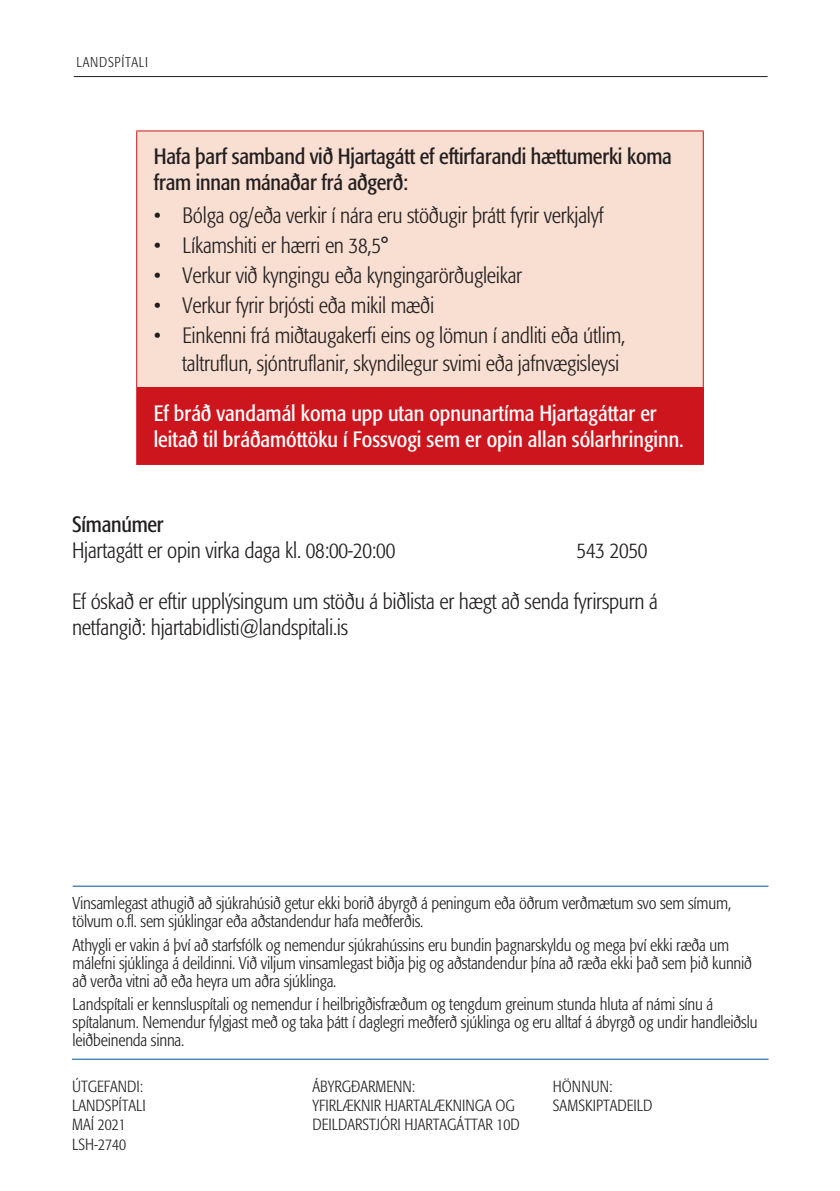
<style>
.page{position:relative;width:840px;height:1191px;background:#fff}
.page>*{position:absolute;margin:0;border:0;box-sizing:border-box;transform-origin:0 0}
.Meginmál_formata_lig{font:300 condensed 22px/27.2px "Formata";letter-spacing:-.01em;color:#231f20;text-align:right}
.meginmál_formata_lig{font:condensed 22px/26.4px "Formata";color:#fff}
.Meginmál_formata_lig-2{font:condensed 22px/26px "Formata";letter-spacing:-.01em;color:#231f20}
.MILLI_FYRIRSAGNIR{font:condensed 22px "Formata";letter-spacing:-.01em;color:#231f20}
.t1{font:300 condensed 17px/18px "Formata";letter-spacing:-.01em;color:#231f20}
.Kreditlisti{font:300 condensed 16px/19.2px "Formata";color:#231f20}
.t2{font:300 condensed 14px "Formata";letter-spacing:.05em;color:#231f20}
</style>
<div class="page">
<hr style="left:74px;top:76px;width:693px;height:1px;background:#231f20">
<div style="left:137px;top:131px;width:565px;height:256px;background:#f9dfd2"></div>
<div style="left:137px;top:387px;width:565px;height:77px;background:#cd151d"></div>
<hr style="left:136px;top:130px;width:567px;height:1px;background:#cd151d">
<hr style="left:136px;top:131px;width:1px;height:256px;background:#cd151d">
<hr style="left:702px;top:131px;width:1px;height:256px;background:#cd151d">
<hr style="left:136px;top:388px;width:1px;height:76px;background:#cd151d">
<hr style="left:702px;top:388px;width:1px;height:76px;background:#cd151d">
<hr style="left:136px;top:387px;width:567px;height:1px;background:#cd151d">
<hr style="left:136px;top:464px;width:567px;height:1px;background:#cd151d">
<hr style="left:72px;top:1058px;width:696px;height:1px;background:#01529b">
<hr style="left:73px;top:885px;width:695px;height:1px;background:#01529b">
<p class="t2" style="left:77px;top:54px;width:73px">LANDSPÍTALI</p>
<p class="Meginmál_formata_lig-2" style="left:154px;top:144px;width:519px">Hafa þarf samband við Hjartagátt ef eftirfarandi hættumerki koma fram innan mánaðar frá aðgerð:</p>
<p class="Meginmál_formata_lig" style="left:154px;top:202px;width:451px">• Bólga og/eða verkir í nára eru stöðugir þrátt fyrir verkjalyf</p>
<p class="Meginmál_formata_lig" style="left:154px;top:232px;width:236px">• Líkamshiti er hærri en 38,5°</p>
<p class="Meginmál_formata_lig" style="left:154px;top:262px;width:370px">• Verkur við kyngingu eða kyngingarörðugleikar</p>
<p class="Meginmál_formata_lig" style="left:154px;top:292px;width:282px">• Verkur fyrir brjósti eða mikil mæði</p>
<p class="Meginmál_formata_lig" style="left:154px;top:322px;width:473px">• Einkenni frá miðtaugakerfi eins og lömun í andliti eða útlim, taltruflun, sjóntruflanir, skyndilegur svimi eða jafnvægisleysi</p>
<p class="meginmál_formata_lig" style="left:154px;top:400px;width:531px">Ef bráð vandamál koma upp utan opnunartíma Hjartagáttar er leitað til bráðamóttöku í Fossvogi sem er opin allan sólarhringinn.</p>
<p class="MILLI_FYRIRSAGNIR" style="left:72px;top:511px;width:93px">Símanúmer</p>
<p class="Meginmál_formata_lig" style="left:72px;top:537px;width:324px">Hjartagátt er opin virka daga kl. 08:00-20:00</p>
<p class="Meginmál_formata_lig" style="left:576px;top:537px;width:72px">543 2050</p>
<p class="Meginmál_formata_lig" style="left:72px;top:588px;width:587px">Ef óskað er eftir upplýsingum um stöðu á biðlista er hægt að senda fyrirspurn á</p>
<p class="Meginmál_formata_lig" style="left:72px;top:614px;width:277px">netfangið: hjartabidlisti@landspitali.is</p>
<p class="t1" style="left:73px;top:894px;width:659px">Vinsamlegast athugið að sjúkrahúsið getur ekki borið ábyrgð á peningum eða öðrum verðmætum svo sem símum, tölvum o.fl. sem sjúklingar eða aðstandendur hafa meðferðis.</p>
<p class="t1" style="left:73px;top:936px;width:680px">Athygli er vakin á því að starfsfólk og nemendur sjúkrahússins eru bundin þagnarskyldu og mega því ekki ræða um málefni sjúklinga á deildinni. Við viljum vinsamlegast biðja þig og aðstandendur þína að ræða ekki það sem þið kunnið að verða vitni að eða heyra um aðra sjúklinga.</p>
<p class="t1" style="left:73px;top:995px;width:686px">Landspítali er kennsluspítali og nemendur í heilbrigðisfræðum og tengdum greinum stunda hluta af námi sínu á spítalanum. Nemendur fylgjast með og taka þátt í daglegri meðferð sjúklinga og eru alltaf á ábyrgð og undir handleiðslu leiðbeinenda sinna.</p>
<p class="Kreditlisti" style="left:72px;top:1077px;width:75px">ÚTGEFANDI:<br>LANDSPÍTALI<br>MAÍ 2021<br>LSH-2740</p>
<p class="Kreditlisti" style="left:312px;top:1077px;width:208px">ÁBYRGÐARMENN:<br>YFIRLÆKNIR HJARTALÆKNINGA OG<br>DEILDARSTJÓRI HJARTAGÁTTAR 10D</p>
<p class="Kreditlisti" style="left:552px;top:1077px;width:101px">HÖNNUN:<br>SAMSKIPTADEILD</p>
</div>
